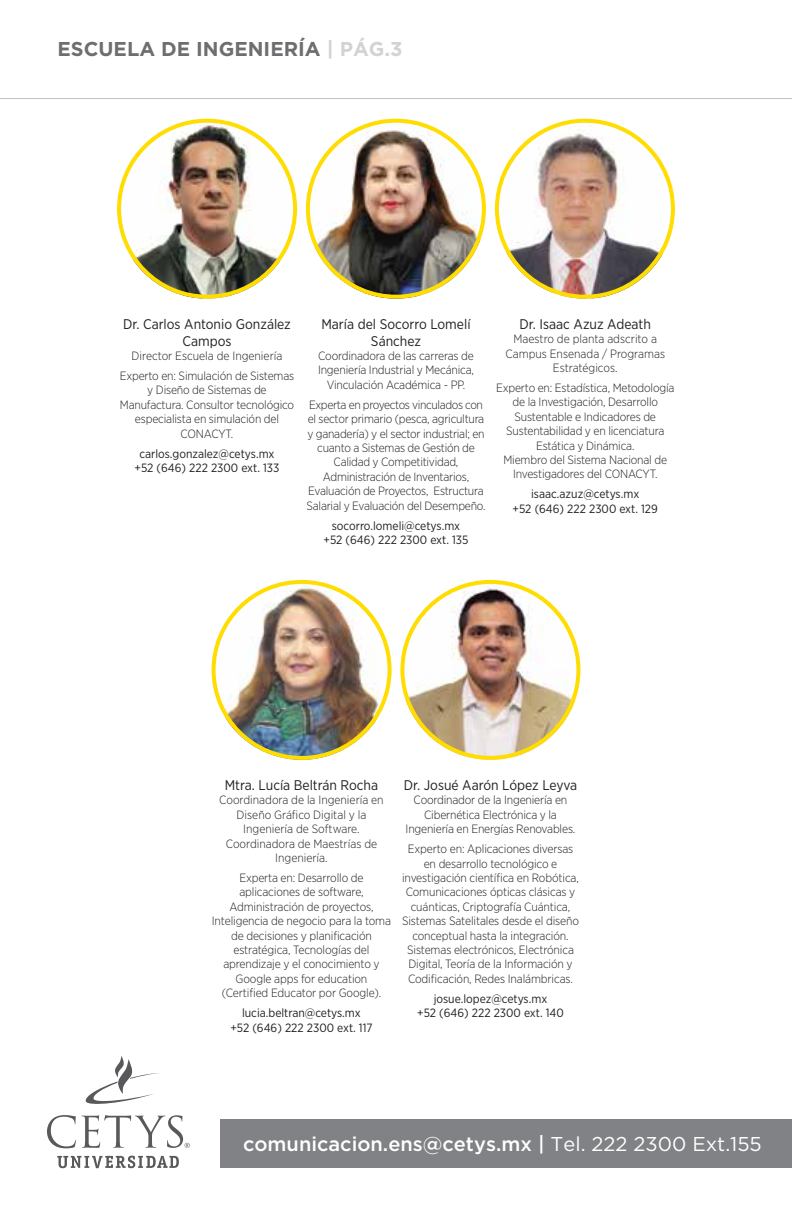
<style>
.page{position:relative;width:792px;height:1224px;background:#fff}
.page>*{position:absolute;margin:0;border:0;box-sizing:border-box;transform-origin:0 0}
.t1{font:500 20px "Gotham";color:#fff}
.t2{font:700 20px "Gotham";color:#6d6e71}
.t3{font:14px/16.8px "Gotham Narrow";color:#231f20;text-align:center}
.t4{font:300 12px/14.4px "Gotham Narrow";letter-spacing:-.015em;color:#231f20;text-align:center}
.t5{font:12px/14.4px "Gotham Narrow";color:#231f20;text-align:center}
.s1{color:#d1d3d4}
.s2{font-weight:400}
</style>
<div class="page">
<hr style="left:0;top:98px;width:792px;height:1px;background:#bcbec0">
<img style="left:117px;top:119px;width:180px;height:180px">
<img style="left:306px;top:119px;width:180px;height:180px">
<img style="left:495px;top:119px;width:180px;height:180px">
<img style="left:212px;top:580px;width:180px;height:180px">
<img style="left:400px;top:580px;width:180px;height:180px">
<svg style="left:85px;top:1056px;width:74px;height:48px"></svg>
<svg style="left:57px;top:1156px;width:122px;height:12px"></svg>
<svg style="left:47px;top:1115px;width:143px;height:33px"></svg>
<div style="left:221px;top:1119px;width:571px;height:49px;background:#808285"></div>
<h1 class="t2" style="left:58px;top:37px;width:347px">ESCUELA DE INGENIERÍA <span class="s1">| PÁG.3</span></h1>
<p class="t3" style="left:123px;top:315px;width:169px">Dr. Carlos Antonio González<br>Campos</p>
<p class="t4" style="left:120px;top:345px;width:176px;line-height:20px">Director Escuela de Ingeniería<br>Experto en: Simulación de Sistemas</p>
<p class="t4" style="left:120px;top:383px;width:176px">y Diseño de Sistemas de<br>Manufactura. Consultor tecnológico especialista en simulación del<br>CONACYT.</p>
<p class="t5" style="left:135px;top:446px;width:146px">carlos.gonzalez@cetys.mx +52 (646) 222 2300 ext. 133</p>
<p class="t3" style="left:321px;top:315px;width:151px">María del Socorro Lomelí<br>Sánchez</p>
<p class="t4" style="left:318px;top:348px;width:158px">Coordinadora de las carreras de<br>Ingeniería Industrial y Mecánica,<br>Vinculación Académica - PP.</p>
<p class="t4" style="left:307px;top:397px;width:180px">Experta en proyectos vinculados con el sector primario (pesca, agricultura y ganadería) y el sector industrial; en cuanto a Sistemas de Gestión de Calidad y Competitividad, Administración de Inventarios, Evaluación de Proyectos, Estructura Salarial y Evaluación del Desempeño.</p>
<p class="t5" style="left:324px;top:518px;width:146px">socorro.lomeli@cetys.mx +52 (646) 222 2300 ext. 135</p>
<p class="t3" style="left:520px;top:315px;width:133px">Dr. Isaac Azuz Adeath</p>
<p class="t4" style="left:505px;top:331px;width:161px">Maestro de planta adscrito a<br>Campus Ensenada / Programas<br>Estratégicos.</p>
<p class="t4" style="left:496px;top:380px;width:180px">Experto en: Estadística, Metodología de la Investigación, Desarrollo<br>Sustentable e Indicadores de<br>Sustentabilidad y en licenciatura<br>Estática y Dinámica.<br>Miembro del Sistema Nacional de<br>Investigadores del CONACYT.</p>
<p class="t5" style="left:513px;top:487px;width:147px">isaac.azuz@cetys.mx<br>+52 (646) 222 2300 ext. 129</p>
<p class="t3" style="left:225px;top:776px;width:155px">Mtra. Lucía Beltrán Rocha</p>
<p class="t4" style="left:219px;top:793px;width:166px">Coordinadora de la Ingeniería en<br>Diseño Gráfico Digital y la<br>Ingeniería de Software.<br>Coordinadora de Maestrías de<br>Ingeniería.</p>
<p class="t4" style="left:212px;top:870px;width:181px">Experta en: Desarrollo de aplicaciones de software,<br>Administración de proyectos,<br>Inteligencia de negocio para la toma de decisiones y planificación estratégica, Tecnologías del aprendizaje y el conocimiento y<br>Google apps for education (Certified Educator por Google).</p>
<p class="t5" style="left:230px;top:1006px;width:144px">lucia.beltran@cetys.mx<br>+52 (646) 222 2300 ext. 117</p>
<p class="t3" style="left:404px;top:776px;width:175px">Dr. Josué Aarón López Leyva</p>
<p class="t4" style="left:406px;top:793px;width:171px">Coordinador de la Ingeniería en<br>Cibernética Electrónica y la<br>Ingeniería en Energías Renovables.</p>
<p class="t4" style="left:402px;top:842px;width:178px">Experto en: Aplicaciones diversas en desarrollo tecnológico e investigación científica en Robótica, Comunicaciones ópticas clásicas y cuánticas, Criptografía Cuántica, Sistemas Satelitales desde el diseño conceptual hasta la integración.<br>Sistemas electrónicos, Electrónica Digital, Teoría de la Información y Codificación, Redes Inalámbricas.</p>
<p class="t5" style="left:417px;top:991px;width:148px">josue.lopez@cetys.mx<br>+52 (646) 222 2300 ext. 140</p>
<h1 class="t1" style="left:243px;top:1131px;width:520px">comunicacion.ens@cetys.mx | <span class="s2">Tel. 222 2300 Ext.155</span></h1>
</div>
